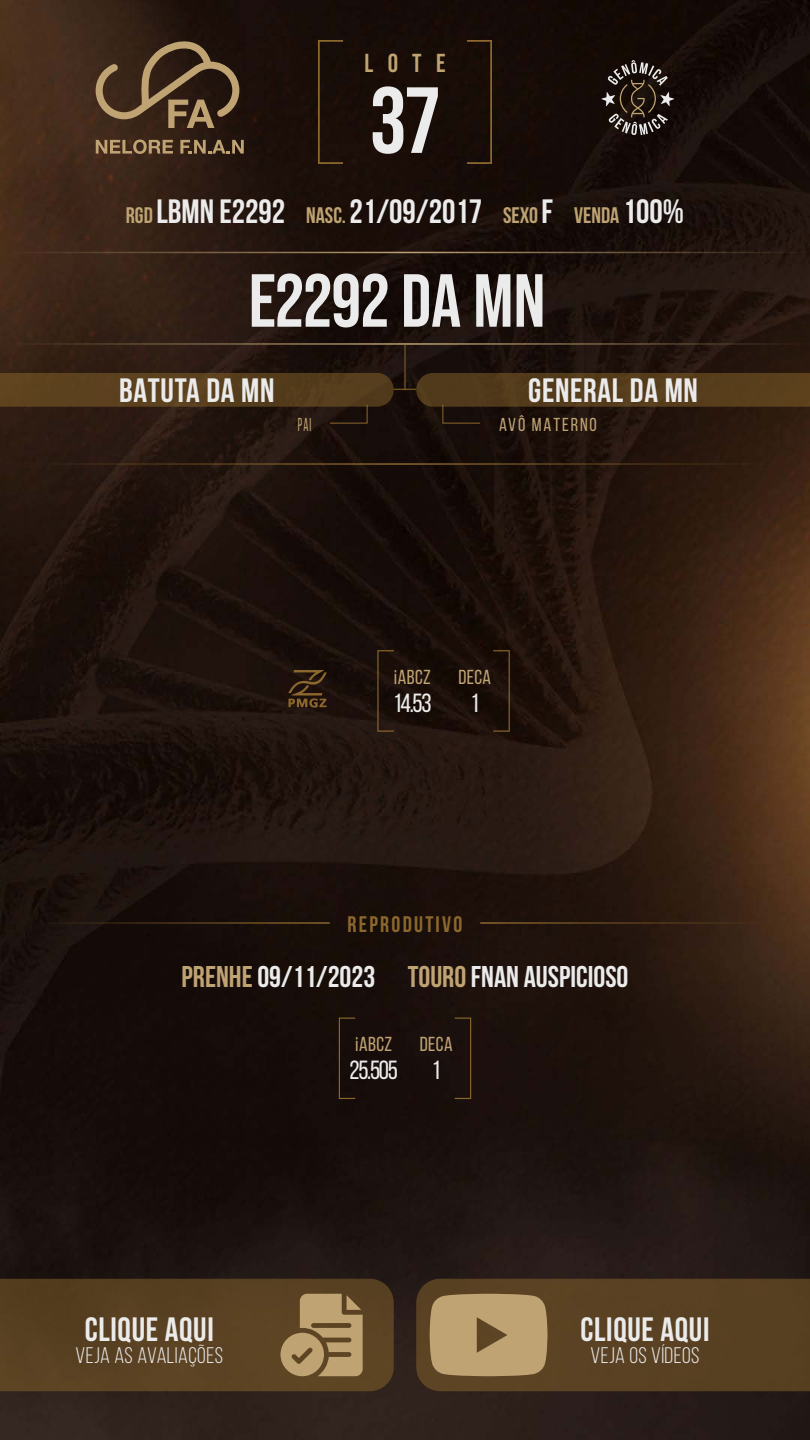
<style>
.page{position:relative;width:810px;height:1440px;background:#fff}
.page>*{position:absolute;margin:0;border:0;box-sizing:border-box;transform-origin:0 0}
.t1{font:100 176.93px "Bebas Neue";color:#8c682d}
.t2{font:100 116.25px "Bebas Neue";color:#8c682d}
.t3{font:700 93.68px "Bebas Neue Pro";color:#ebebeb}
.t4{font:700 75px "Bebas Neue Pro";color:#ebebeb}
.t5{font:700 33.75px "Bebas Neue";color:#ebebeb}
.t6{font:700 33.75px "Bebas Neue";letter-spacing:.02em;color:#ebebeb}
.t7{font:700 30px "Bebas Neue";color:#ebebeb}
.t8{font:26.25px "Bebas Neue";letter-spacing:-.05em;color:#ebebeb}
.t9{font:700 26.03px "Bebas Neue Pro";color:#bfa373}
.t10{font:22.5px "Bebas Neue";letter-spacing:.02em;color:#ebebeb}
.t11{font:700 22.5px "Bebas Neue";letter-spacing:.1em;color:#8c682d}
.t12{font:20.25px "Bebas Neue";letter-spacing:.02em;color:#bfa373}
.t13{font:18.75px "Bebas Neue";letter-spacing:.1em;color:#bfa373}
.t14{font:18.75px "Bebas Neue";letter-spacing:.1em;color:#bfa373;scale:.64 1}
.s1{font-size:22.5px;color:#bfa373}
.s2{font-family:"Bebas Neue Pro"}
.s3{color:#bfa373}
</style>
<div class="page">
<img style="left:0;top:0;width:810px;height:1440px">
<hr style="left:1px;top:343px;width:808px;height:2px;background:#bfa373">
<hr style="left:1px;top:252px;width:808px;height:1px;background:#bfa373">
<svg style="left:96px;top:140px;width:77px;height:14px"></svg>
<svg style="left:180px;top:140px;width:64px;height:14px"></svg>
<svg style="left:96px;top:39px;width:143px;height:89px;background:#523e2a"></svg>
<svg style="left:601px;top:60px;width:73px;height:75px;background:#39302a"></svg>
<svg style="left:0;top:373px;width:810px;height:51px;background:#442f17"></svg>
<hr style="left:405px;top:345px;width:1px;height:45px;background:#8c682d">
<hr style="left:481px;top:922px;width:298px;height:2px;background:#8c682d">
<hr style="left:31px;top:922px;width:298px;height:2px;background:#8c682d">
<hr style="left:31px;top:463px;width:748px;height:2px;background:#8c682d">
<svg style="left:416px;top:1279px;width:394px;height:112px;background:#6c5332"></svg>
<svg style="left:0;top:1279px;width:394px;height:112px;background:#634b2a"></svg>
<svg style="left:288px;top:670px;width:39px;height:38px"></svg>
<h1 class="t1" style="left:311px;top:10px;width:190px">[ ]</h1>
<p class="t9" style="left:365px;top:48px;width:82px">LOTE</p>
<h3 class="t3" style="left:371px;top:67px;width:70px">37</h3>
<p class="t5" style="left:126px;top:193px;width:560px"><span class="s1">RGD</span> LBMN E2292 <span class="s1">NASC.</span> 21/09/2017 <span class="s1">SEXO</span> F <span class="s1">VENDA</span> 100%</p>
<h3 class="t4" style="left:249px;top:258px;width:298px">E2292 DA MN</h3>
<p class="t6" style="left:119px;top:372px;width:157px">BATUTA DA MN</p>
<p class="t6" style="left:528px;top:372px;width:171px">GENERAL DA MN</p>
<p class="t14" style="left:298px;top:414px;width:23px">PAI</p>
<p class="t13" style="left:499px;top:414px;width:99px">AVÔ MATERNO</p>
<h2 class="t2" style="left:373px;top:630px;width:143px">[ ]</h2>
<p class="t12" style="left:394px;top:666px;width:38px"><span class="s2">i</span>ABCZ</p>
<p class="t12" style="left:458px;top:666px;width:34px">DECA</p>
<p class="t8" style="left:393px;top:688px;width:40px">14.53</p>
<p class="t8" style="left:470px;top:688px;width:10px">1</p>
<p class="t11" style="left:348px;top:912px;width:116px">REPRODUTIVO</p>
<p class="t7" style="left:182px;top:960px;width:449px"><span class="s3">PRENHE</span> 09/11/2023 <span class="s3">TOURO</span> FNAN AUSPICIOSO</p>
<p class="t6" style="left:85px;top:1310px;width:130px">CLIQUE AQUI</p>
<p class="t10" style="left:75px;top:1343px;width:149px">VEJA AS AVALIAÇÕES</p>
<h2 class="t2" style="left:334px;top:998px;width:143px">[ ]</h2>
<p class="t12" style="left:355px;top:1033px;width:38px"><span class="s2">i</span>ABCZ</p>
<p class="t12" style="left:420px;top:1033px;width:34px">DECA</p>
<p class="t8" style="left:350px;top:1056px;width:50px">25.505</p>
<p class="t8" style="left:432px;top:1056px;width:10px">1</p>
<p class="t6" style="left:581px;top:1310px;width:130px">CLIQUE AQUI</p>
<p class="t10" style="left:591px;top:1343px;width:110px">VEJA OS VÍDEOS</p>
</div>
